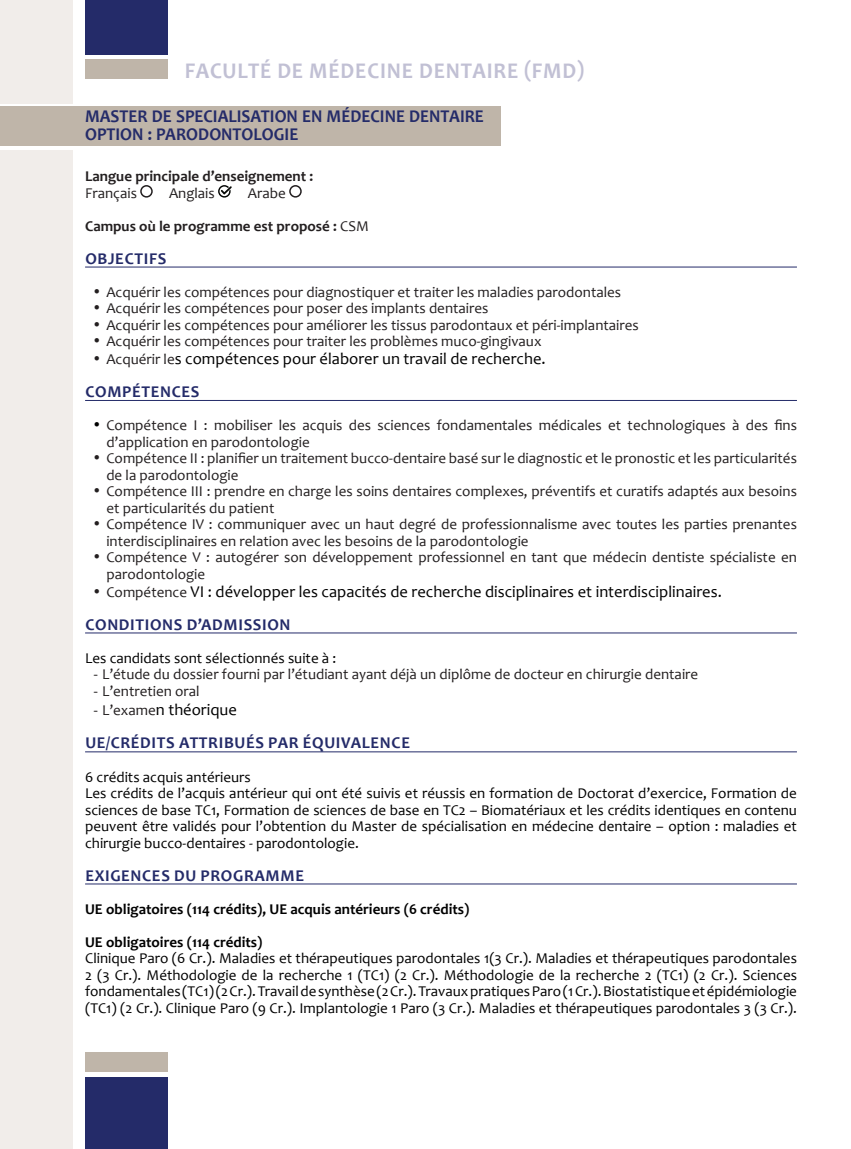
<style>
.page{position:relative;width:851px;height:1149px;background:#fff}
.page>*{position:absolute;margin:0;border:0;box-sizing:border-box;transform-origin:0 0}
.Title_name{font:700 22.5px "Candara";letter-spacing:.04em;color:#c1c0d4;scale:.95 1}
.Title_name-2{font:700 18px "Candara";color:#242b69;scale:.95 1}
.t1{font:16.5px "Candara";color:#000}
.Title_Underline{font:700 16.5px "Candara";letter-spacing:.04em;color:#242b69}
.R1to7{font:15px/16.5px "Candara";color:#231f20}
.RListN1{font:15px/16.5px "Candara";color:#000;text-align:justify}
.t2{font:700 15px "Candara";color:#000}
.t3{font:700 15px "Candara";color:#231f20}
.s1{font-weight:400}
.s2{color:#231f20}
.s3{font-size:15px;color:#231f20}
.s4{color:#000}
.s5{font-family:"Calibri"}
.s6{font-family:"Calibri";font-size:15px;color:#231f20}
</style>
<div class="page">
<div style="left:85px;top:1076px;width:83px;height:72px;background:#242b69"></div>
<div style="left:85px;top:1051px;width:83px;height:19px;background:#bfb5a9"></div>
<div style="left:85px;top:60px;width:83px;height:19px;background:#bfb5a9"></div>
<div style="left:85px;top:0;width:83px;height:54px;background:#242b69"></div>
<div style="left:0;top:106px;width:500px;height:40px;background:#bfb5a9"></div>
<hr style="left:85px;top:266px;width:711px;height:1px;background:#242b69">
<hr style="left:85px;top:400px;width:711px;height:1px;background:#242b69">
<hr style="left:85px;top:632px;width:711px;height:1px;background:#242b69">
<hr style="left:85px;top:751px;width:711px;height:1px;background:#242b69">
<hr style="left:85px;top:883px;width:711px;height:1px;background:#242b69">
<div style="left:140px;top:185px;width:13px;height:12px;border:2px solid #231f20;border-radius:50%"></div>
<svg style="left:218px;top:185px;width:14px;height:12px"></svg>
<div style="left:289px;top:185px;width:13px;height:12px;border:2px solid #231f20;border-radius:50%"></div>
<div style="left:0;top:0;width:72px;height:103px;background:#f1edea"></div>
<div style="left:0;top:150px;width:72px;height:998px;background:#f1edea"></div>
<p class="Title_name" style="left:185px;top:57px;width:422px">FACULTÉ DE MÉDECINE DENTAIRE (FMD)</p>
<p class="Title_name-2" style="left:85px;top:105px;width:421px">MASTER DE SPECIALISATION EN MÉDECINE DENTAIRE</p>
<p class="Title_name-2" style="left:85px;top:123px;width:226px">OPTION : PARODONTOLOGIE</p>
<p class="t3" style="left:85px;top:167px;width:230px">Langue principale d’enseignement :</p>
<p class="R1to7" style="left:85px;top:184px;width:53px">Français</p>
<p class="R1to7" style="left:169px;top:184px;width:47px">Anglais</p>
<p class="R1to7" style="left:248px;top:184px;width:39px">Arabe</p>
<p class="t3" style="left:85px;top:217px;width:285px">Campus où le programme est proposé : <span class="s1">CSM</span></p>
<p class="Title_Underline" style="left:85px;top:248px;width:82px">OBJECTIFS</p>
<p class="R1to7" style="left:94px;top:283px;width:529px">• Acquérir les compétences pour diagnostiquer et traiter les maladies parodontales</p>
<p class="R1to7" style="left:94px;top:300px;width:396px">• Acquérir les compétences pour poser des implants dentaires</p>
<p class="R1to7" style="left:94px;top:316px;width:546px">• Acquérir les compétences pour améliorer les tissus parodontaux et péri-implantaires</p>
<p class="R1to7" style="left:94px;top:333px;width:449px">• Acquérir les compétences pour traiter les problèmes muco-gingivaux</p>
<p class="t1" style="left:94px;top:348px;width:453px"><span class="s2">•</span> <span class="s3">Acquérir le</span>s compétences pour élaborer un travail de recherche.</p>
<p class="Title_Underline" style="left:85px;top:381px;width:115px">COMPÉTENCES</p>
<p class="R1to7" style="left:106px;top:417px;width:692px;text-indent:-13px"><span class="s4">•</span> Compétence I : mobiliser les acquis des sciences fondamentales médicales et technologiques à des fins d’application en parodontologie</p>
<p class="R1to7" style="left:106px;top:450px;width:692px;text-indent:-13px">• Compétence II : planifier un traitement bucco-dentaire basé sur le diagnostic et le pronostic et les particularités de la parodontologie</p>
<p class="R1to7" style="left:106px;top:483px;width:692px;text-indent:-13px">• Compétence III : prendre en charge les soins dentaires complexes, préventifs et curatifs adaptés aux besoins et particularités du patient</p>
<p class="R1to7" style="left:106px;top:516px;width:692px;text-indent:-13px">• Compétence IV : communiquer avec un haut degré de professionnalisme avec toutes les parties prenantes interdisciplinaires en relation avec les besoins de la parodontologie</p>
<p class="R1to7" style="left:106px;top:549px;width:692px;text-indent:-13px">• Compétence V : autogérer son développement professionnel en tant que médecin dentiste spécialiste en parodontologie</p>
<p class="t1" style="left:94px;top:581px;width:629px"><span class="s2">•</span> <span class="s3">Compétence</span> VI : développer les capacités de recherche disciplinaires et interdisciplinaires.</p>
<p class="Title_Underline" style="left:85px;top:614px;width:207px">CONDITIONS D’ADMISSION</p>
<p class="RListN1" style="left:85px;top:649px;width:253px">Les candidats sont sélectionnés suite à :</p>
<p class="R1to7" style="left:94px;top:665px;width:606px"><span class="s5">-</span> L’étude du dossier fourni par l’étudiant ayant déjà un diplôme de docteur en chirurgie dentaire</p>
<p class="R1to7" style="left:94px;top:682px;width:108px"><span class="s5">-</span> L’entretien oral</p>
<p class="t1" style="left:94px;top:700px;width:145px"><span class="s6">-</span> <span class="s3">L’exame</span>n théorique</p>
<p class="Title_Underline" style="left:85px;top:733px;width:326px">UE/CRÉDITS ATTRIBUÉS PAR ÉQUIVALENCE</p>
<p class="RListN1" style="left:85px;top:768px;width:167px">6 crédits acquis antérieurs</p>
<p class="RListN1" style="left:85px;top:784px;width:713px">Les crédits de l’acquis antérieur qui ont été suivis et réussis en formation de Doctorat d’exercice, Formation de sciences de base TC1, Formation de sciences de base en TC2 – Biomatériaux et les crédits identiques en contenu peuvent être validés pour l’obtention du Master de spécialisation en médecine dentaire – option : maladies et chirurgie bucco-dentaires - parodontologie.</p>
<p class="Title_Underline" style="left:85px;top:865px;width:220px">EXIGENCES DU PROGRAMME</p>
<p class="t2" style="left:85px;top:899px;width:386px">UE obligatoires (114 crédits), UE acquis antérieurs (6 crédits)</p>
<p class="t2" style="left:85px;top:932px;width:179px">UE obligatoires (114 crédits)</p>
<p class="RListN1" style="left:85px;top:949px;width:713px">Clinique Paro (6 Cr.). Maladies et thérapeutiques parodontales 1(3 Cr.). Maladies et thérapeutiques parodontales 2 (3 Cr.). Méthodologie de la recherche 1 (TC1) (2 Cr.). Méthodologie de la recherche 2 (TC1) (2 Cr.). Sciences fondamentales (TC1) (2 Cr.). Travail de synthèse (2 Cr.). Travaux pratiques Paro (1 Cr.). Biostatistique et épidémiologie (TC1) (2 Cr.). Clinique Paro (9 Cr.). Implantologie 1 Paro (3 Cr.). Maladies et thérapeutiques parodontales 3 (3 Cr.).</p>
</div>
